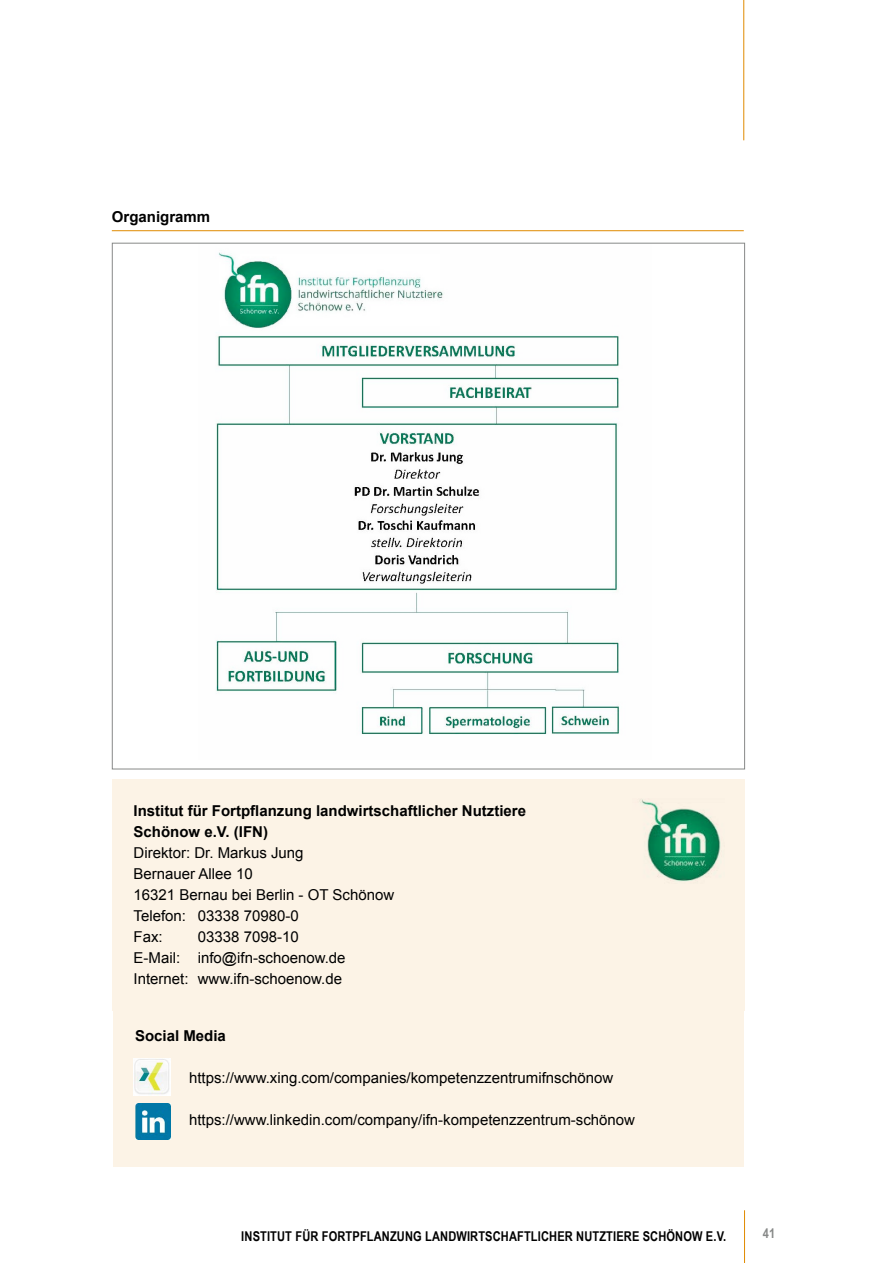
<style>
.page{position:relative;width:893px;height:1263px;background:#fff}
.page>*{position:absolute;margin:0;border:0;box-sizing:border-box;transform-origin:0 0}
.t1{font:15px/21px "Arial";color:#000}
.t2{font:700 15px/21px "Arial";color:#000}
.t3{font:700 13.5px "Arial Narrow";letter-spacing:.01em;color:#000}
.t4{font:700 13.5px "Arial Narrow";color:#878988}
</style>
<div class="page">
<hr style="left:743px;top:0;width:1px;height:140px;background:#e08a00">
<hr style="left:744px;top:1210px;width:1px;height:53px;background:#e08a00">
<div style="left:113px;top:984px;width:631px;height:183px;background:#fcf3e6"></div>
<img style="left:134px;top:1059px;width:37px;height:37px">
<img style="left:135px;top:1104px;width:36px;height:35px">
<div style="left:112px;top:779px;width:633px;height:231px;background:#fcf3e6"></div>
<hr style="left:112px;top:230px;width:632px;height:1px;background:#e08a00">
<img style="left:216px;top:252px;width:404px;height:483px">
<img style="left:639px;top:799px;width:82px;height:83px">
<p class="t2" style="left:112px;top:206px;width:100px">Organigramm</p>
<p class="t2" style="left:134px;top:801px;width:394px">Institut für Fortpflanzung landwirtschaftlicher Nutztiere<br>Schönow e.V. (IFN)</p>
<p class="t1" style="left:134px;top:843px;width:262px">Direktor: Dr. Markus Jung<br>Bernauer Allee 10<br>16321 Bernau bei Berlin - OT Schönow<br>Telefon: 03338 70980-0<br>Fax:</p>
<p class="t1" style="left:134px;top:927px;width:214px;text-indent:64px">03338 7098-10<br>E-Mail: info@ifn-schoenow.de<br>Internet: www.ifn-schoenow.de</p>
<p class="t2" style="left:135px;top:1025px;width:92px">Social Media</p>
<p class="t1" style="left:189px;top:1067px;width:426px">https://www.xing.com/companies/kompetenzzentrumifnschönow</p>
<p class="t1" style="left:189px;top:1109px;width:447px">https://www.linkedin.com/company/ifn-kompetenzzentrum-schönow</p>
<p class="t3" style="left:241px;top:1226px;width:486px">INSTITUT FÜR FORTPFLANZUNG LANDWIRTSCHAFTLICHER NUTZTIERE SCHÖNOW E.V.</p>
<p class="t4" style="left:763px;top:1223px;width:14px">41</p>
</div>
